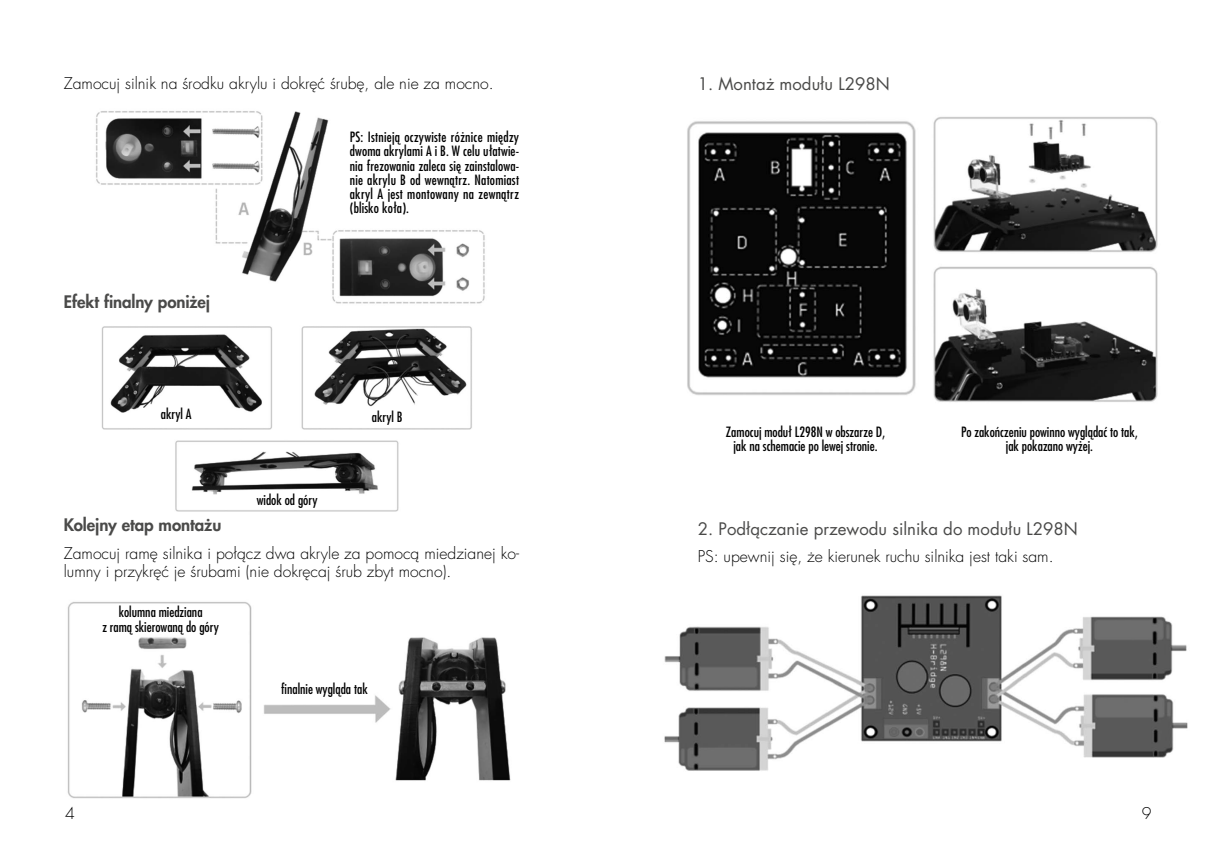
<style>
.page{position:relative;width:1217px;height:868px;background:#fff}
.page>*{position:absolute;margin:0;border:0;box-sizing:border-box;transform-origin:0 0}
.t1{font:16.8px "Futura LTS Book";color:#4a4a49}
.t2{font:800 16.8px "Futura LTS";letter-spacing:-.005em;color:#4a4a49}
.t3{font:300 15.75px/18.9px "Futura LTS";color:#000}
.t4{font:condensed 13.8px/14.2px "Futura LTS";color:#000;text-align:center}
</style>
<div class="page">
<img style="left:96px;top:111px;width:389px;height:193px">
<img style="left:101px;top:326px;width:371px;height:186px">
<img style="left:67px;top:602px;width:444px;height:197px">
<img style="left:687px;top:117px;width:471px;height:285px">
<img style="left:664px;top:595px;width:524px;height:176px">
<p class="t3" style="left:64px;top:74px;width:431px">Zamocuj silnik na środku akrylu i dokręć śrubę, ale nie za mocno.</p>
<p class="t4" style="left:350px;top:130px;width:171px;text-align:justify">PS: Istnieją oczywiste różnice między dwoma akrylami A i B. W celu ułatwie&shy;nia frezowania zaleca się zainstalowa&shy;nie akrylu B od wewnątrz. Natomiast akryl A jest montowany na zewnątrz (blisko koła).</p>
<p class="t2" style="left:64px;top:291px;width:148px">Efekt finalny poniżej</p>
<p class="t4" style="left:161px;top:406px;width:32px">akryl A</p>
<p class="t4" style="left:371px;top:409px;width:32px">akryl B</p>
<p class="t4" style="left:257px;top:492px;width:62px">widok od góry</p>
<p class="t2" style="left:64px;top:513px;width:159px">Kolejny etap montażu</p>
<p class="t3" style="left:64px;top:543px;width:456px">Zamocuj ramę silnika i połącz dwa akryle za pomocą miedzianej ko&shy;lumny i przykręć je śrubami (nie dokręcaj śrub zbyt mocno).</p>
<p class="t4" style="left:102px;top:605px;width:118px">kolumna miedziana<br>z ramą skierowaną do góry</p>
<p class="t3" style="left:65px;top:804px;width:11px">4</p>
<p class="t4" style="left:281px;top:681px;width:88px">finalnie wygląda tak</p>
<p class="t1" style="left:697px;top:73px;width:193px">1. Montaż modułu L298N</p>
<p class="t4" style="left:725px;top:424px;width:161px">Zamocuj moduł L298N w obszarze D, jak na schemacie po lewej stronie.</p>
<p class="t4" style="left:960px;top:424px;width:178px">Po zakończeniu powinno wyglądać to tak, jak pokazano wyżej.</p>
<p class="t1" style="left:697px;top:517px;width:381px">2. Podłączanie przewodu silnika do modułu L298N</p>
<p class="t3" style="left:697px;top:547px;width:357px">PS: upewnij się, że kierunek ruchu silnika jest taki sam.</p>
<p class="t3" style="left:1141px;top:804px;width:11px">9</p>
</div>
